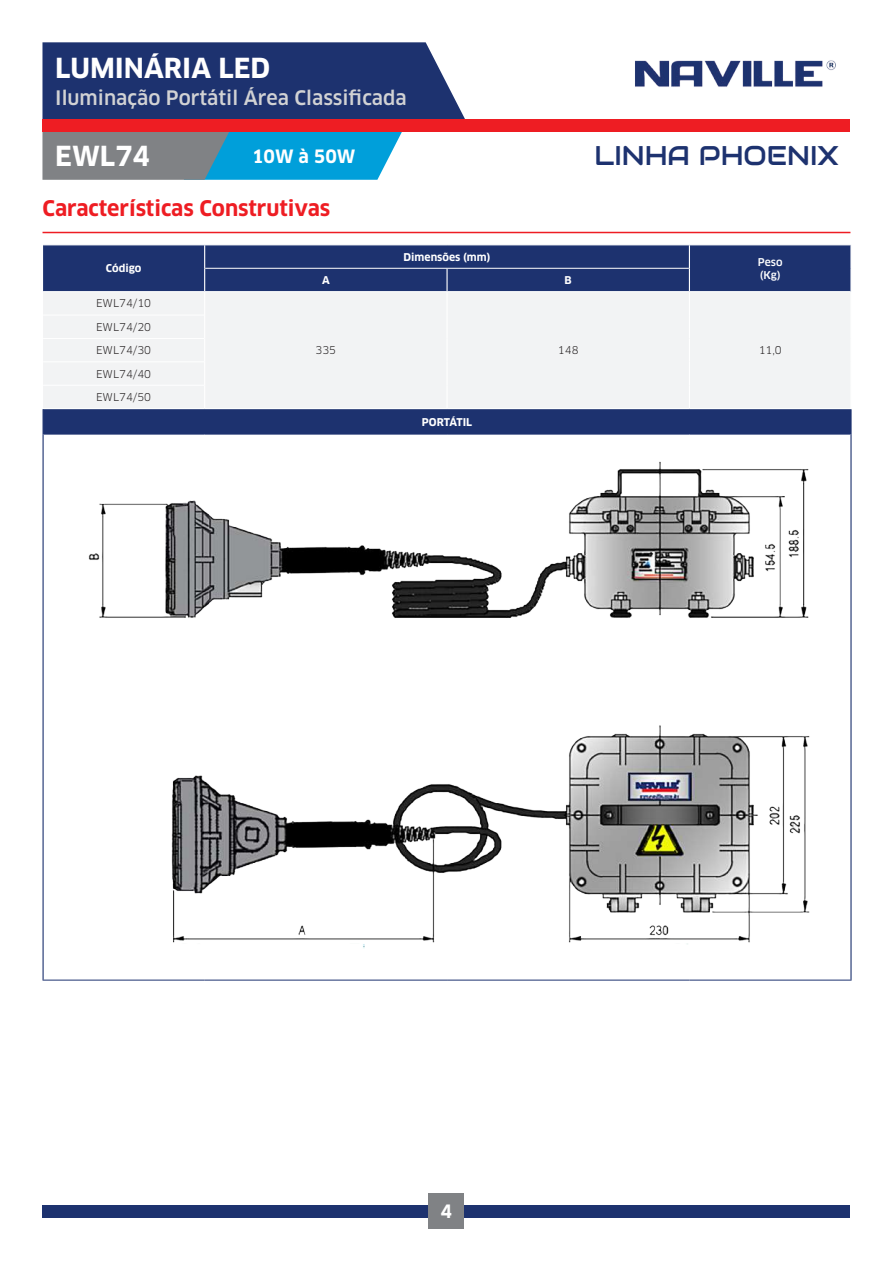
<style>
.page{position:relative;width:893px;height:1263px;background:#fff}
.page>*{position:absolute;margin:0;border:0;box-sizing:border-box;transform-origin:0 0}
.t1{font:700 27px "Clan OT";color:#fff}
.t2{font:27px "Audiowide";color:#1d326f}
.t3{font:700 21px "Clan OT";color:#ee1d23}
.t4{font:500 19.5px "Clan OT";color:#d1d2d4}
.t5{font:700 18px "Clan OT";color:#fff}
.t6{font:10.5px "Clan OT";color:#231f20}
.t7{font:700 10.5px "Clan OT";color:#fff}
.t8{font:500 10.5px/12.6px "Clan OT";color:#fff}
</style>
<div class="page">
<svg style="left:42px;top:131px;width:360px;height:49px;background:#4895b2"></svg>
<div style="left:42px;top:42px;width:423px;height:79px;background:#1d326f"></div>
<div style="left:43px;top:119px;width:807px;height:13px;background:#ee1d23"></div>
<div style="left:43px;top:1205px;width:807px;height:13px;background:#1d326f"></div>
<div style="left:429px;top:1194px;width:35px;height:35px;background:#808285"></div>
<img style="left:635px;top:60px;width:201px;height:27px">
<hr style="left:43px;top:232px;width:807px;height:1px;background:#ee1d23">
<div style="left:43px;top:245px;width:807px;height:189px;background:#1d326f"></div>
<div style="left:43px;top:292px;width:807px;height:116px;background:#f2f3f4"></div>
<hr style="left:43px;top:385px;width:161px;height:1px;background:#fff">
<hr style="left:446px;top:292px;width:2px;height:23px;background:#fff">
<hr style="left:446px;top:315px;width:2px;height:23px;background:#fff">
<hr style="left:446px;top:338px;width:2px;height:24px;background:#fff">
<hr style="left:446px;top:362px;width:2px;height:23px;background:#fff">
<hr style="left:446px;top:385px;width:2px;height:23px;background:#fff">
<hr style="left:43px;top:408px;width:162px;height:1px;background:#fff">
<hr style="left:205px;top:408px;width:242px;height:1px;background:#fff">
<hr style="left:447px;top:408px;width:242px;height:1px;background:#fff">
<hr style="left:44px;top:434px;width:161px;height:1px;background:#1d326f">
<hr style="left:205px;top:434px;width:242px;height:1px;background:#1d326f">
<hr style="left:447px;top:434px;width:242px;height:1px;background:#1d326f">
<hr style="left:689px;top:434px;width:161px;height:1px;background:#1d326f">
<svg style="left:43px;top:409px;width:1px;height:25px"></svg>
<hr style="left:850px;top:409px;width:2px;height:25px;background:#1d326f">
<hr style="left:43px;top:434px;width:1px;height:546px;background:#1d326f">
<hr style="left:850px;top:434px;width:2px;height:546px;background:#1d326f">
<hr style="left:43px;top:980px;width:162px;height:1px;background:#1d326f">
<hr style="left:205px;top:980px;width:242px;height:1px;background:#1d326f">
<hr style="left:447px;top:980px;width:242px;height:1px;background:#1d326f">
<hr style="left:689px;top:980px;width:163px;height:1px;background:#1d326f">
<hr style="left:689px;top:408px;width:163px;height:1px;background:#fff">
<hr style="left:689px;top:291px;width:161px;height:1px;background:#fff">
<hr style="left:43px;top:291px;width:162px;height:1px;background:#fff">
<hr style="left:43px;top:315px;width:161px;height:1px;background:#fff">
<hr style="left:43px;top:338px;width:161px;height:1px;background:#fff">
<hr style="left:43px;top:361px;width:161px;height:1px;background:#fff">
<hr style="left:205px;top:268px;width:242px;height:1px;background:#fff">
<hr style="left:447px;top:268px;width:242px;height:1px;background:#fff">
<hr style="left:205px;top:291px;width:242px;height:1px;background:#fff">
<hr style="left:447px;top:291px;width:242px;height:1px;background:#fff">
<svg style="left:204px;top:245px;width:1px;height:163px"></svg>
<hr style="left:446px;top:269px;width:2px;height:22px;background:#fff">
<svg style="left:689px;top:245px;width:1px;height:163px"></svg>
<img style="left:88px;top:461px;width:722px;height:487px">
<h1 class="t1" style="left:55px;top:52px;width:216px">LUMINÁRIA LED</h1>
<h3 class="t4" style="left:55px;top:86px;width:353px">Iluminação Portátil Área Classificada</h3>
<h1 class="t1" style="left:55px;top:140px;width:96px">EWL74</h1>
<h3 class="t5" style="left:252px;top:146px;width:105px">10W à 50W</h3>
<h2 class="t3" style="left:43px;top:196px;width:289px">Características Construtivas</h2>
<p class="t7" style="left:106px;top:262px;width:37px">Código</p>
<p class="t7" style="left:404px;top:251px;width:88px">Dimensões (mm)</p>
<p class="t6" style="left:96px;top:297px;width:57px">EWL74/10</p>
<p class="t7" style="left:322px;top:274px;width:9px">A</p>
<p class="t7" style="left:565px;top:274px;width:9px">B</p>
<h1 class="t2" style="left:594px;top:138px;width:246px">LINHA PHOENIX</h1>
<p class="t8" style="left:758px;top:256px;width:26px">Peso (Kg)</p>
<p class="t6" style="left:96px;top:321px;width:57px">EWL74/20</p>
<p class="t6" style="left:96px;top:344px;width:57px">EWL74/30</p>
<p class="t6" style="left:96px;top:367px;width:57px">EWL74/40</p>
<p class="t6" style="left:96px;top:391px;width:57px">EWL74/50</p>
<p class="t6" style="left:316px;top:344px;width:22px">335</p>
<p class="t6" style="left:558px;top:344px;width:22px">148</p>
<p class="t6" style="left:759px;top:344px;width:25px">11,0</p>
<p class="t7" style="left:422px;top:416px;width:52px">PORTÁTIL</p>
<h3 class="t5" style="left:441px;top:1200px;width:13px">4</h3>
</div>
